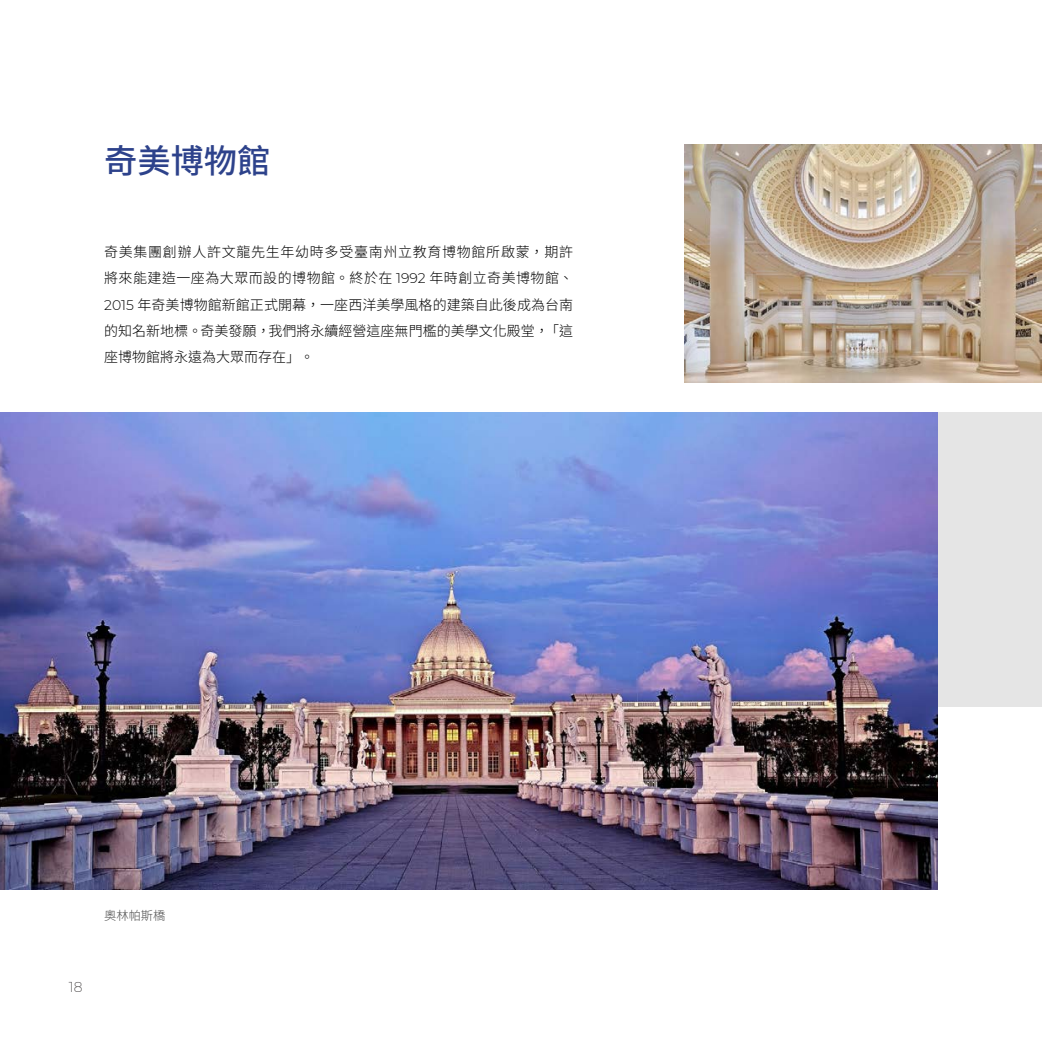
<style>
.page{position:relative;width:1042px;height:1042px;background:#fff}
.page>*{position:absolute;margin:0;border:0;box-sizing:border-box;transform-origin:0 0}
.t1{font:500 33.25px "Source Han Sans TC";color:#2d428b}
.t2{font:300 14px/26.2px "Source Han Sans TC";color:#000;text-align:justify}
.t3{font:200 14px "Montserrat";color:#231f20}
.t4{font:300 12.25px "Source Han Sans TC";color:#4d4d4d}
.s1{font-family:"Montserrat"}
</style>
<div class="page">
<div style="left:929px;top:413px;width:113px;height:294px;background:#e5e5e5"></div>
<img style="left:0;top:413px;width:938px;height:476px">
<img style="left:685px;top:144px;width:357px;height:238px">
<h1 class="t1" style="left:104px;top:142px;width:168px">奇美博物館</h1>
<p class="t2" style="left:104px;top:239px;width:470px">奇美集團創辦人許文龍先生年幼時多受臺南州立教育博物館所啟蒙，期許將來能建造一座為大眾而設的博物館。終於在 <span class="s1">1992</span> 年時創立奇美博物館、<span class="s1">2015</span> 年奇美博物館新館正式開幕，一座西洋美學風格的建築自此後成為台南的知名新地標。奇美發願，我們將永續經營這座無門檻的美學文化殿堂，「這座博物館將永遠為大眾而存在」。</p>
<p class="t4" style="left:104px;top:908px;width:63px">奧林帕斯橋</p>
<p class="t3" style="left:69px;top:977px;width:15px">18</p>
</div>
